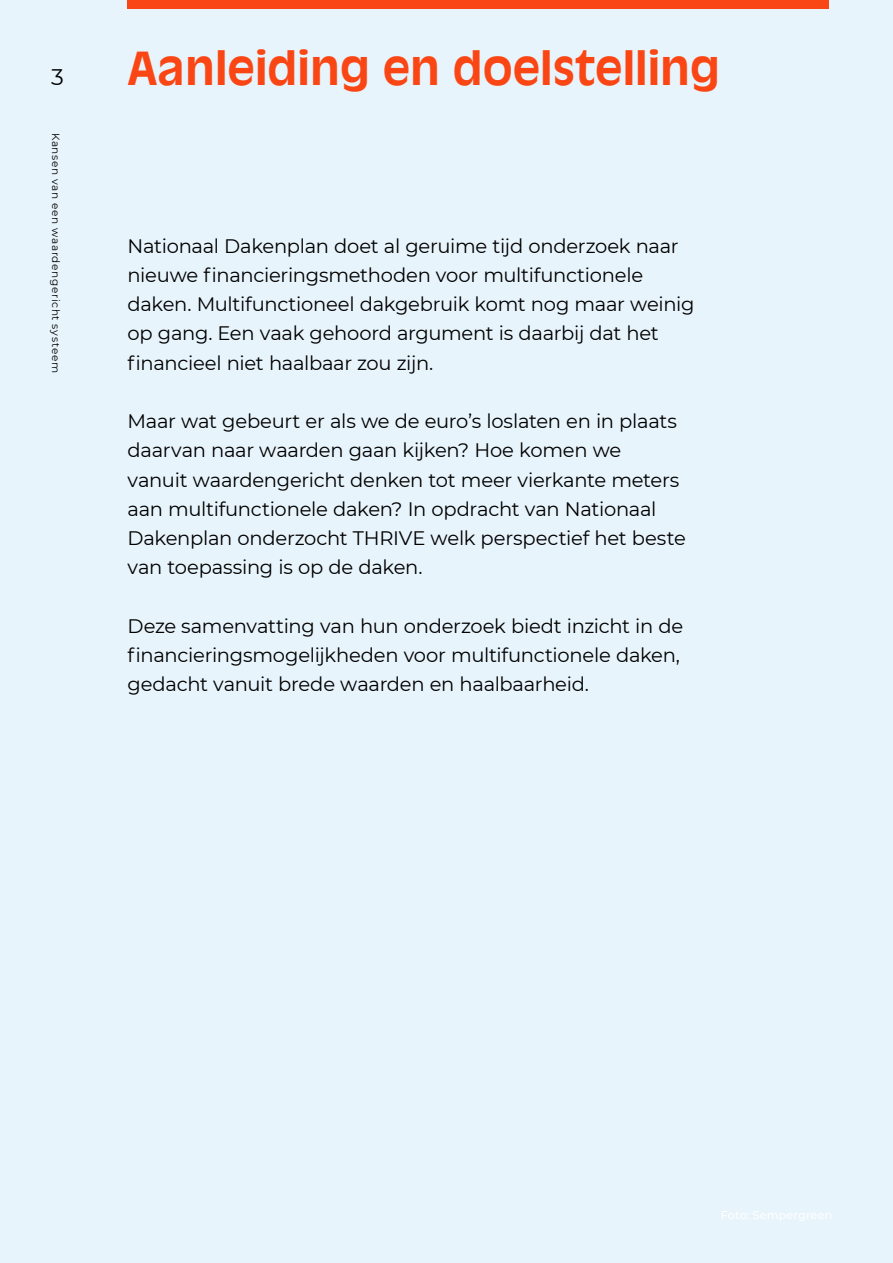
<style>
.page{position:relative;width:893px;height:1263px;background:#e8f4fb}
.page>*{position:absolute;margin:0;border:0;box-sizing:border-box;transform-origin:0 0}
.t1{font:700 45px "Antique Olive Std";color:#fa4614}
.t2{font:22.5px "Montserrat";color:#000}
.t3{font:19.5px/29.2px "Montserrat";letter-spacing:-.015em;color:#000}
.t4{font:500 11.25px "Montserrat";letter-spacing:.005em;color:#fff}
.t5{font:10.5px "Montserrat";letter-spacing:.06em;color:#000}
</style>
<div class="page">
<div style="left:128px;top:0;width:701px;height:9px;background:#fa4614"></div>
<p class="t2" style="left:51px;top:61px;width:14px">3</p>
<p class="t5" style="left:63px;top:133px;width:242px;rotate:90deg">Kansen van een waardengericht systeem</p>
<h1 class="t1" style="left:128px;top:40px;width:594px">Aanleiding en doelstelling</h1>
<p class="t3" style="left:128px;top:230px;width:568px">Nationaal Dakenplan doet al geruime tijd onderzoek naar nieuwe financieringsmethoden voor multifunctionele daken. Multifunctioneel dakgebruik komt nog maar weinig op gang. Een vaak gehoord argument is daarbij dat het financieel niet haalbaar zou zijn.</p>
<p class="t3" style="left:128px;top:406px;width:560px">Maar wat gebeurt er als we de euro’s loslaten en in plaats daarvan naar waarden gaan kijken? Hoe komen we vanuit waardengericht denken tot meer vierkante meters aan multifunctionele daken? In opdracht van Nationaal Dakenplan onderzocht THRIVE welk perspectief het beste van toepassing is op de daken.</p>
<p class="t3" style="left:128px;top:611px;width:557px">Deze samenvatting van hun onderzoek biedt inzicht in de financieringsmogelijkheden voor multifunctionele daken, gedacht vanuit brede waarden en haalbaarheid.</p>
<p class="t4" style="left:721px;top:1207px;width:113px">Foto: Sempergreen</p>
</div>
